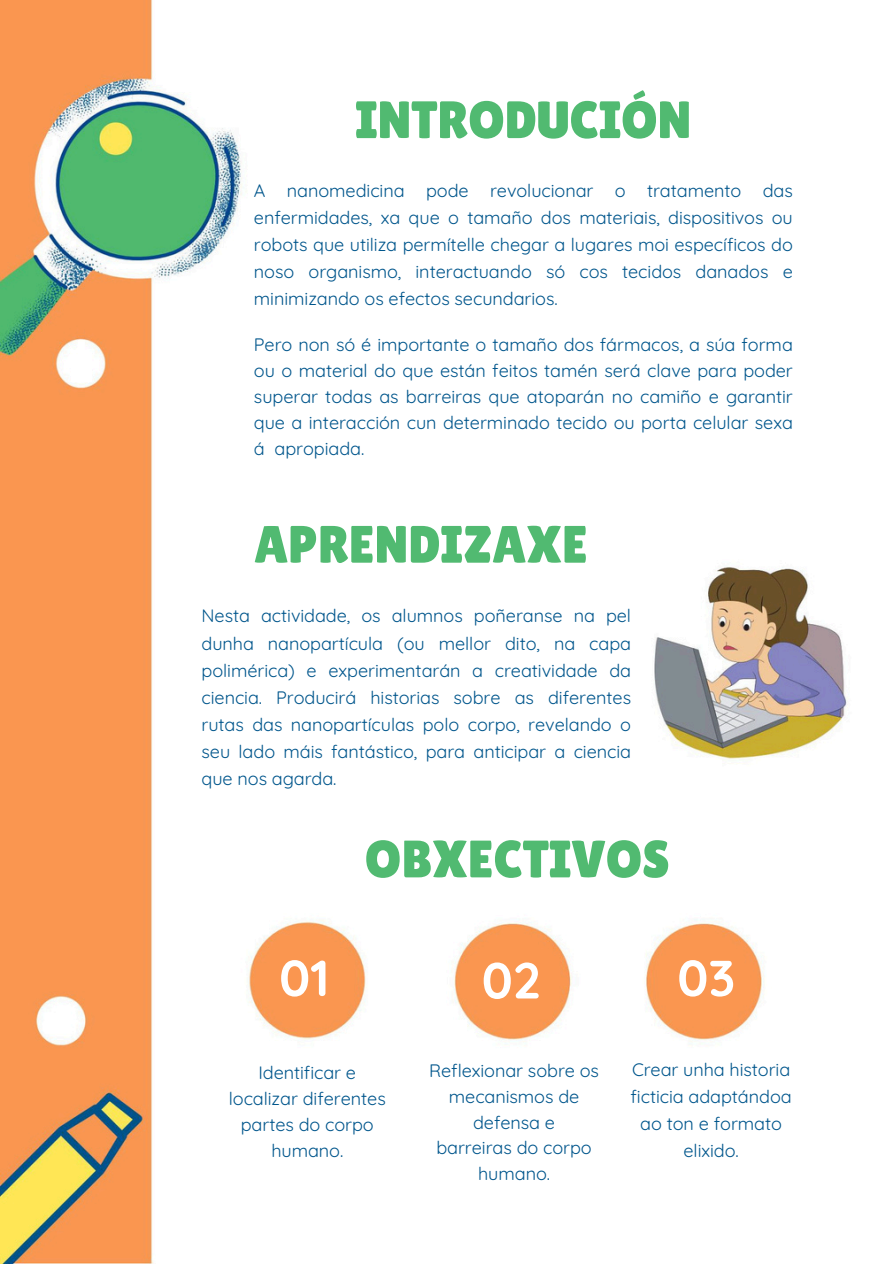
<style>
.page{position:relative;width:894px;height:1264px;background:#fff}
.page>*{position:absolute;margin:0;border:0;box-sizing:border-box;transform-origin:0 0}
.t1{font:52.5px "Lilita One";letter-spacing:-.005em;color:#51ba71}
.t2{font:700 50.7px "Quicksand";color:#fff}
.t3{font:18px/27px "Quicksand";letter-spacing:-.005em;color:#00568c;text-align:justify}
</style>
<div class="page">
<img style="left:0;top:0;width:848px;height:1263px">
<p class="t1" style="left:355px;top:90px;width:338px">INTRODUCIÓN</p>
<p class="t3" style="left:254px;top:176px;width:540px">A nanomedicina pode revolucionar o tratamento das enfermidades, xa que o tamaño dos materiais, dispositivos ou robots que utiliza permítelle chegar a lugares moi específicos do noso organismo, interactuando só cos tecidos danados e minimizando os efectos secundarios.</p>
<p class="t3" style="left:254px;top:331px;width:540px;line-height:25.8px">Pero non só é importante o tamaño dos fármacos, a súa forma ou o material do que están feitos tamén será clave para poder superar todas as barreiras que atoparán no camiño e garantir que a interacción cun determinado tecido ou porta celular sexa á apropiada.</p>
<p class="t1" style="left:254px;top:514px;width:335px">APRENDIZAXE</p>
<h1 class="t3" style="left:201px;top:602px;width:431px">Nesta actividade, os alumnos poñeranse na pel dunha nanopartícula (ou mellor dito, na capa polimérica) e experimentarán a creatividade da ciencia. Producirá historias sobre as diferentes rutas das nanopartículas polo corpo, revelando o seu lado máis fantástico, para anticipar a ciencia que nos agarda.</h1>
<p class="t1" style="left:364px;top:828px;width:306px">OBXECTIVOS</p>
<h1 class="t2" style="left:279px;top:945px;width:52px">01</h1>
<p class="t2" style="left:481px;top:947px;width:61px">02</p>
<h1 class="t2" style="left:677px;top:945px;width:60px">03</h1>
<p class="t3" style="left:229px;top:1059px;width:158px;line-height:25.8px;text-align:center">Identificar e localizar diferentes partes do corpo</p>
<p class="t3" style="left:271px;top:1136px;width:73px">humano.</p>
<p class="t3" style="left:429px;top:1057px;width:171px;line-height:25.8px;text-align:center">Reflexionar sobre os mecanismos de</p>
<p class="t3" style="left:473px;top:1108px;width:83px">defensa e</p>
<p class="t3" style="left:436px;top:1134px;width:157px">barreiras do corpo</p>
<p class="t3" style="left:478px;top:1160px;width:73px">humano.</p>
<p class="t3" style="left:631px;top:1055px;width:160px">Crear unha historia</p>
<p class="t3" style="left:630px;top:1082px;width:163px;text-align:center">ficticia adaptándoa ao ton e formato elixido.</p>
</div>
